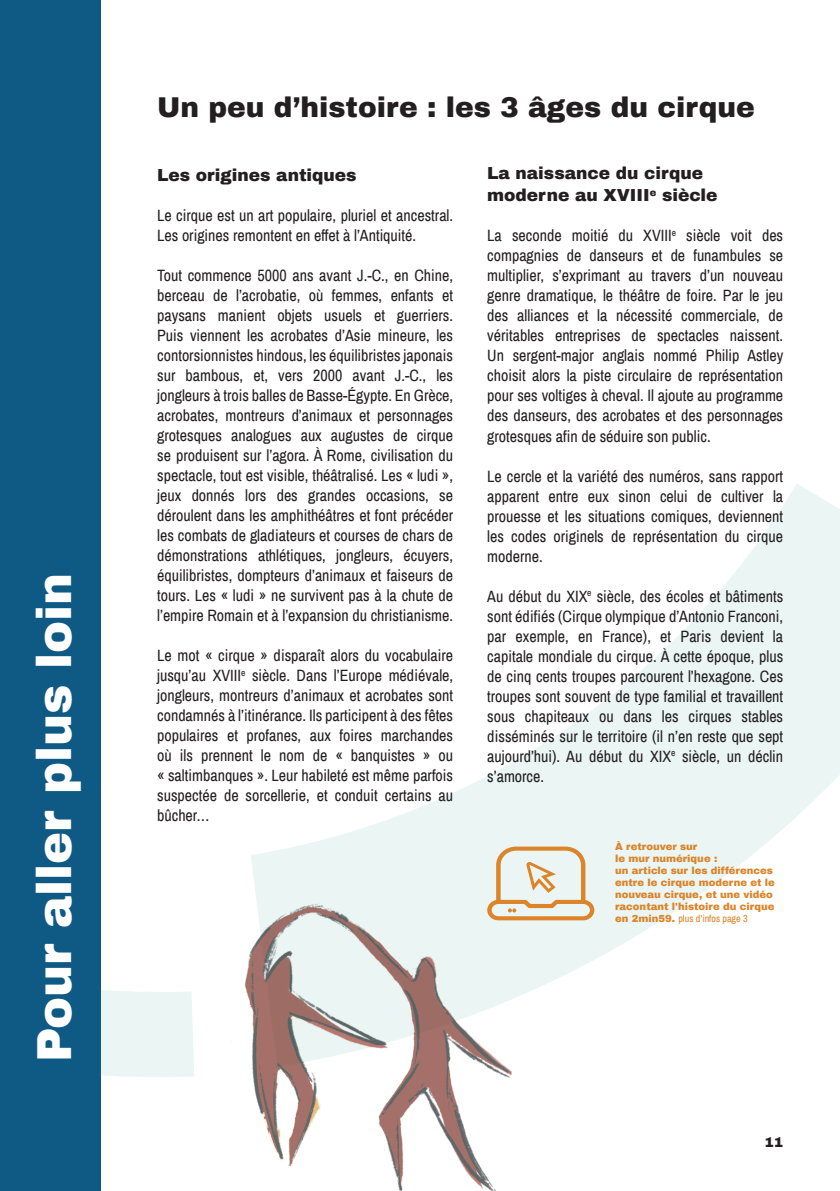
<style>
.page{position:relative;width:840px;height:1191px;background:#fff}
.page>*{position:absolute;margin:0;border:0;box-sizing:border-box;transform-origin:0 0}
.t1{font:900 48px "Archivo";color:#fff}
.t2{font:900 28px "Archivo";color:#231f20}
.t3{font:900 17px/22px "Archivo";color:#231f20}
.t4{font:16px/20px "Archivo Narrow";color:#231f20;text-align:justify}
.t5{font:900 14px "Archivo";color:#231f20}
.t6{font:900 10px/12px "Archivo";color:#db8429}
.t7{font:10px "Archivo Narrow";color:#db8429}
.s1{font-family:"Archivo";font-weight:900}
</style>
<div class="page">
<svg style="left:100px;top:0;width:94px;height:1078px"></svg>
<svg style="left:538px;top:484px;width:301px;height:504px;fill:#ebf5f4"></svg>
<div style="left:0;top:0;width:100px;height:1191px;background:#0f5a85"></div>
<svg style="left:538px;top:846px;width:56px;height:74px;background:#e6d8c1"></svg>
<img style="left:245px;top:747px;width:293px;height:444px">
<p class="t1" style="left:25px;top:1062px;width:491px;rotate:-90deg">Pour aller plus loin</p>
<p class="t2" style="left:157px;top:90px;width:598px">Un peu d’histoire : les 3 âges du cirque</p>
<p class="t3" style="left:157px;top:164px;width:201px">Les origines antiques</p>
<p class="t4" style="left:157px;top:205px;width:297px">Le cirque est un art populaire, pluriel et ancestral.<br>Les origines remontent en effet à l’Antiquité.</p>
<p class="t4" style="left:157px;top:265px;width:297px">Tout commence 5000 ans avant J.-C., en Chine, berceau de l’acrobatie, où femmes, enfants et paysans manient objets usuels et guerriers.<br>Puis viennent les acrobates d’Asie mineure, les contorsionnistes hindous, les équilibristes japonais sur bambous, et, vers 2000 avant J.-C., les jongleurs à trois balles de Basse-Égypte. En Grèce, acrobates, montreurs d’animaux et personnages grotesques analogues aux augustes de cirque se produisent sur l’agora. À Rome, civilisation du spectacle, tout est visible, théâtralisé. Les « ludi », jeux donnés lors des grandes occasions, se déroulent dans les amphithéâtres et font précéder les combats de gladiateurs et courses de chars de démonstrations athlétiques, jongleurs, écuyers, équilibristes, dompteurs d’animaux et faiseurs de tours. Les « ludi » ne survivent pas à la chute de l’empire Romain et à l’expansion du christianisme.</p>
<p class="t4" style="left:157px;top:645px;width:297px">Le mot « cirque » disparaît alors du vocabulaire jusqu’au XVIII<sup>e</sup> siècle. Dans l’Europe médiévale, jongleurs, montreurs d’animaux et acrobates sont condamnés à l’itinérance. Ils participent à des fêtes populaires et profanes, aux foires marchandes où ils prennent le nom de « banquistes » ou « saltimbanques ». Leur habileté est même parfois suspectée de sorcellerie, et conduit certains au bûcher…</p>
<p class="t3" style="left:487px;top:162px;width:231px">La naissance du cirque moderne au XVIII<sup>e</sup> siècle</p>
<p class="t4" style="left:487px;top:225px;width:297px">La seconde moitié du XVIII<sup>e</sup> siècle voit des compagnies de danseurs et de funambules se multiplier, s’exprimant au travers d’un nouveau genre dramatique, le théâtre de foire. Par le jeu des alliances et la nécessité commerciale, de véritables entreprises de spectacles naissent.<br>Un sergent-major anglais nommé Philip Astley choisit alors la piste circulaire de représentation pour ses voltiges à cheval. Il ajoute au programme des danseurs, des acrobates et des personnages grotesques afin de séduire son public.</p>
<p class="t4" style="left:487px;top:465px;width:297px">Le cercle et la variété des numéros, sans rapport apparent entre eux sinon celui de cultiver la prouesse et les situations comiques, deviennent les codes originels de représentation du cirque moderne.</p>
<p class="t4" style="left:487px;top:585px;width:297px">Au début du XIX<sup>e</sup> siècle, des écoles et bâtiments sont édifiés (Cirque olympique d’Antonio Franconi, par exemple, en France), et Paris devient la capitale mondiale du cirque. À cette époque, plus de cinq cents troupes parcourent l’hexagone. Ces troupes sont souvent de type familial et travaillent sous chapiteaux ou dans les cirques stables disséminés sur le territoire (il n’en reste que sept aujourd’hui). Au début du XIX<sup>e</sup> siècle, un déclin s’amorce.</p>
<p class="t6" style="left:614px;top:840px;width:84px">À retrouver sur</p>
<p class="t6" style="left:614px;top:852px;width:104px">le mur numérique :</p>
<p class="t6" style="left:614px;top:864px;width:161px">un article sur les différences entre le cirque moderne et le nouveau cirque, et une vidéo racontant l'histoire du cirque</p>
<p class="t7" style="left:614px;top:911px;width:134px"><span class="s1">en 2min59.</span> plus d'infos page 3</p>
<p class="t5" style="left:764px;top:1133px;width:20px">11</p>
</div>
